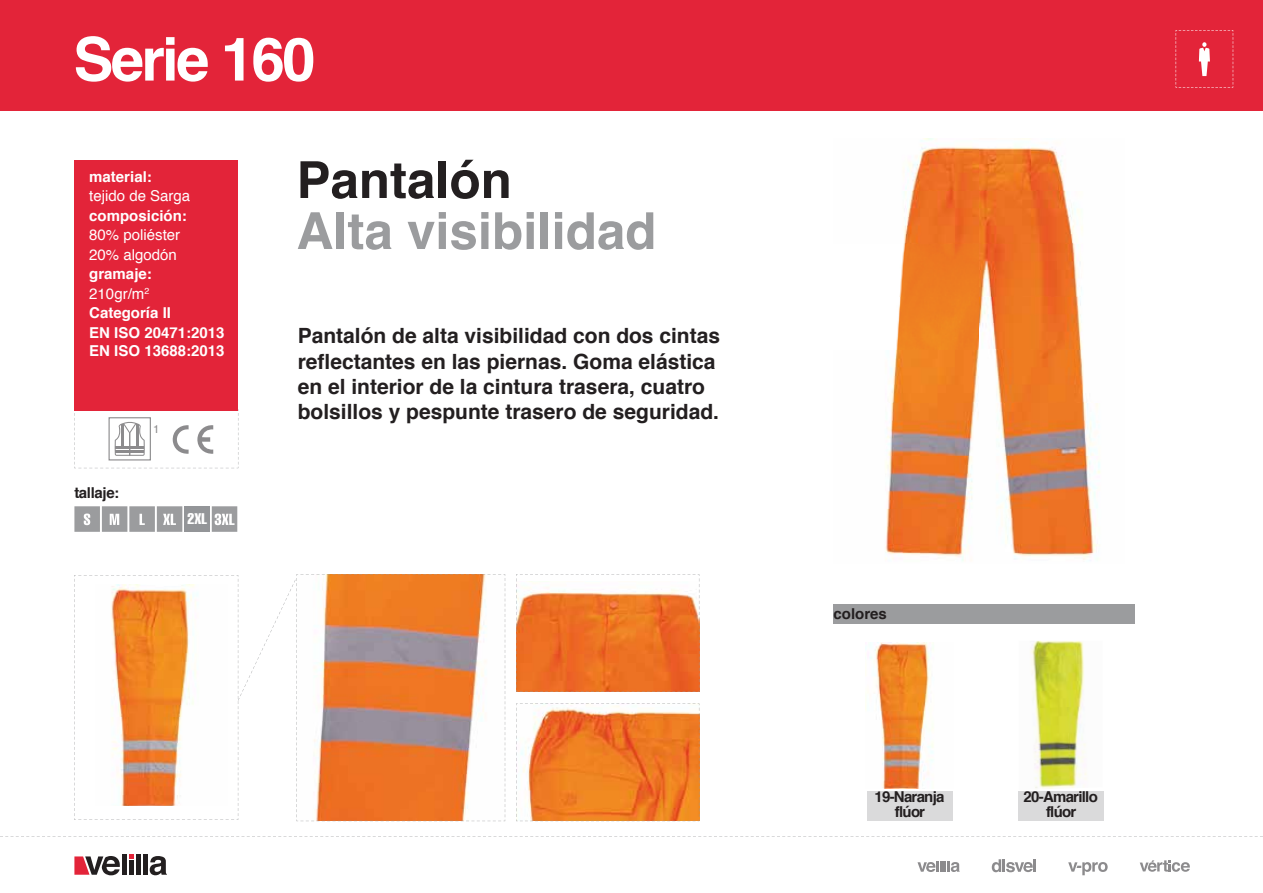
<style>
.page{position:relative;width:1263px;height:893px;background:#fff}
.page>*{position:absolute;margin:0;border:0;box-sizing:border-box;transform-origin:0 0}
.t1{font:700 60px "Helvetica";letter-spacing:-.045em;color:#fff}
.t2{font:700 51px "Helvetica";color:#9b9c9e}
.t3{font:700 51px "Helvetica";color:#231f20}
.t4{font:700 21px/25.2px "Helvetica";color:#231f20}
.t5{font:700 15px/19.5px "Helvetica";color:#fff}
.t6{font:15px/19.5px "Helvetica";color:#fff}
.t7{font:700 15px/15px "Helvetica";letter-spacing:-.05em;color:#231f20;text-align:center}
.t8{font:700 15px "Helvetica";letter-spacing:-.025em;color:#231f20}
.t9{font:700 15px "Helvetica";color:#231f20}
.t10{font:extra-condensed 15px "Helvetica LT";color:#fff}
.t11{font:11.4px "Helvetica";color:#8c8b8d}
.s1{font-weight:400}
</style>
<div class="page">
<div style="left:0;top:0;width:1263px;height:111px;background:#e32439"></div>
<div style="left:74px;top:160px;width:164px;height:251px;background:#e32439"></div>
<svg style="left:74px;top:506px;width:108px;height:26px;background:#abacae"></svg>
<svg style="left:212px;top:506px;width:25px;height:26px"></svg>
<svg style="left:917px;top:861px;width:43px;height:11px"></svg>
<svg style="left:1068px;top:862px;width:40px;height:13px"></svg>
<svg style="left:992px;top:859px;width:44px;height:13px"></svg>
<svg style="left:1140px;top:860px;width:50px;height:12px"></svg>
<div style="left:833px;top:604px;width:302px;height:19px;background:#9b9c9e"></div>
<div style="left:122px;top:854px;width:5px;height:21px;background:#231f20"></div>
<div style="left:136px;top:854px;width:5px;height:21px;background:#231f20"></div>
<hr style="left:143px;top:854px;width:4px;height:21px;background:#231f20">
<svg style="left:150px;top:856px;width:17px;height:19px"></svg>
<svg style="left:129px;top:854px;width:5px;height:4px"></svg>
<div style="left:129px;top:860px;width:5px;height:15px;background:#231f20"></div>
<svg style="left:74px;top:856px;width:46px;height:19px"></svg>
<svg style="left:0;top:836px;width:1263px;height:1px"></svg>
<svg style="left:1175px;top:30px;width:59px;height:58px"></svg>
<svg style="left:516px;top:703px;width:184px;height:119px;background:#ef8e48"></svg>
<svg style="left:516px;top:574px;width:184px;height:118px"></svg>
<svg style="left:74px;top:574px;width:432px;height:248px"></svg>
<svg style="left:296px;top:574px;width:209px;height:247px"></svg>
<img style="left:1030px;top:641px;width:57px;height:148px">
<img style="left:95px;top:585px;width:132px;height:221px">
<img style="left:865px;top:643px;width:69px;height:145px">
<img style="left:885px;top:138px;width:215px;height:423px">
<div style="left:867px;top:791px;width:85px;height:30px;background:#dadadb"></div>
<div style="left:1018px;top:791px;width:85px;height:30px;background:#dadadb"></div>
<svg style="left:74px;top:409px;width:165px;height:60px"></svg>
<div style="left:185px;top:506px;width:25px;height:26px;background:#939598"></div>
<h1 class="t1" style="left:73px;top:11px;width:244px">Serie 160</h1>
<p class="t5" style="left:89px;top:167px;width:64px">material:</p>
<p class="t6" style="left:89px;top:187px;width:102px">tejido de Sarga</p>
<p class="t5" style="left:89px;top:206px;width:99px">composición:</p>
<p class="t6" style="left:89px;top:226px;width:92px">80% poliéster<br>20% algodón</p>
<p class="t5" style="left:89px;top:264px;width:137px">gramaje:<br><span class="s1">210gr/m</span><sup>2<br></sup>Categoría II<br>EN ISO 20471:2013</p>
<p class="t5" style="left:89px;top:341px;width:137px">EN ISO 13688:2013</p>
<p class="t8" style="left:74px;top:480px;width:46px">tallaje:</p>
<p class="t11" style="left:153px;top:421px;width:8px">1</p>
<p class="t10" style="left:188px;top:509px;width:21px">2XL</p>
<h2 class="t3" style="left:296px;top:139px;width:217px">Pantalón</h2>
<h2 class="t2" style="left:296px;top:190px;width:361px">Alta visibilidad</h2>
<p class="t4" style="left:298px;top:324px;width:424px">Pantalón de alta visibilidad con dos cintas reflectantes en las piernas. Goma elástica en el interior de la cintura trasera, cuatro bolsillos y pespunte trasero de seguridad.</p>
<p class="t9" style="left:833px;top:602px;width:55px">colores</p>
<p class="t7" style="left:874px;top:790px;width:71px">19-Naranja flúor</p>
<p class="t7" style="left:1023px;top:790px;width:76px">20-Amarillo flúor</p>
</div>
